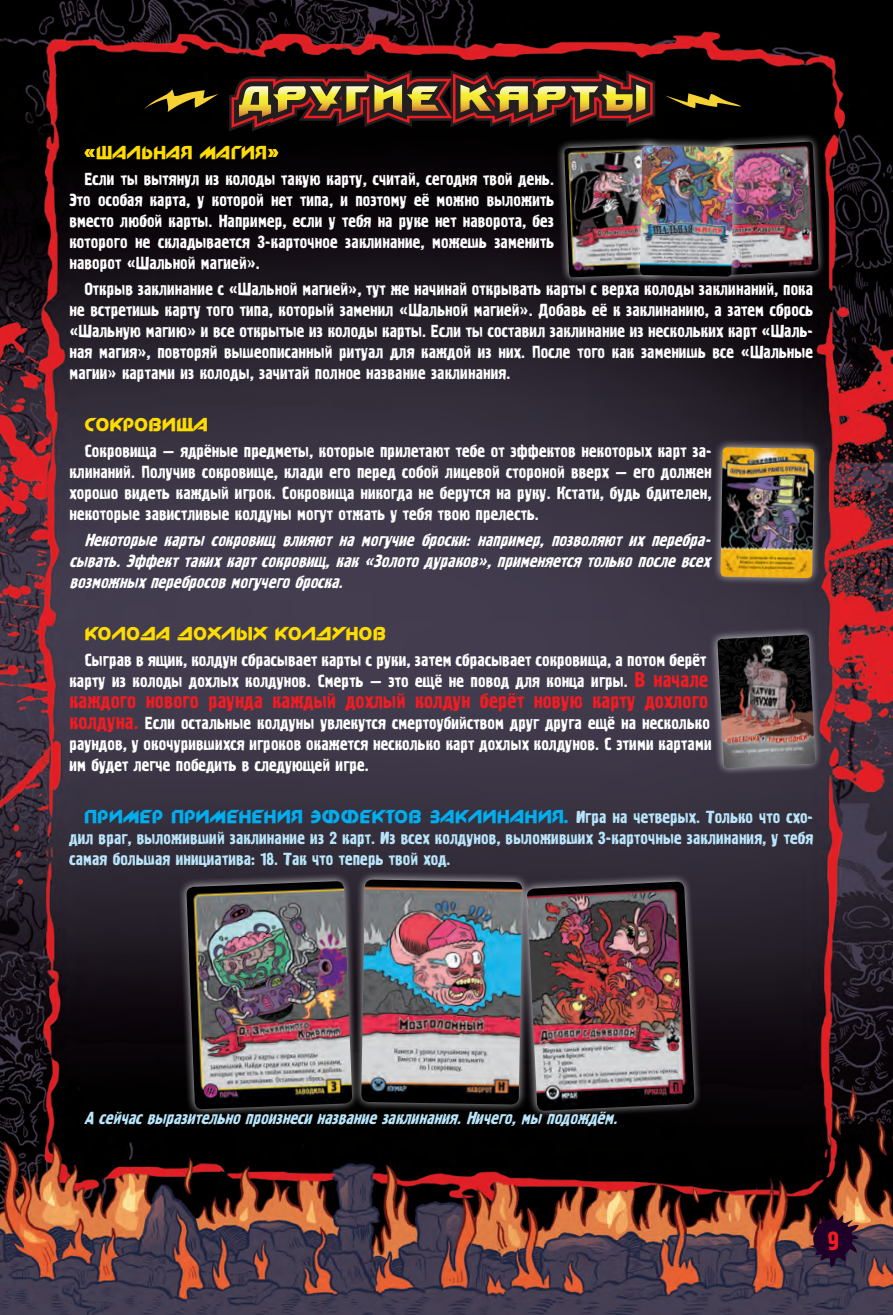
<style>
.page{position:relative;width:893px;height:1315px;background:#fff}
.page>*{position:absolute;margin:0;border:0;box-sizing:border-box;transform-origin:0 0}
.t1{font:26.25px "Graffiti 1 C";color:#ee1d23}
.t2{font:21px "Graffiti 1 C";color:#ee1d23}
.t3{font:17.5px/21px "Graffiti 1 C";color:#fff;text-align:justify}
.t4{font:17.5px/21px "Graffiti 1 C";color:#b9e5fa;text-align:justify}
.t5{font:italic 17.5px/21px "Graffiti 1 C";color:#fff;text-align:justify}
.t6{font:italic 17.5px "Graffiti 1 C";color:#b9e5fa}
.t7{font:17.5px "New Zelek";color:#ffdc01}
.s1{font-size:21px;color:#ee1d23}
.s2{font-family:"New Zelek";color:#00aeef}
</style>
<div class="page">
<img style="left:0;top:0;width:893px;height:1315px">
<svg style="left:808px;top:1213px;width:51px;height:54px;background:#3e2033"></svg>
<svg style="left:141px;top:89px;width:78px;height:23px;background:#473c0e"></svg>
<svg style="left:84px;top:149px;width:11px;height:8px"></svg>
<svg style="left:229px;top:69px;width:599px;height:218px;background:#312320"></svg>
<img style="left:640px;top:146px;width:94px;height:131px">
<svg style="left:711px;top:438px;width:112px;height:149px;background:#3f3944"></svg>
<img style="left:720px;top:447px;width:94px;height:131px">
<svg style="left:708px;top:625px;width:117px;height:153px;background:#453b49"></svg>
<img style="left:717px;top:634px;width:98px;height:134px">
<img style="left:177px;top:870px;width:527px;height:250px">
<img style="left:527px;top:881px;width:168px;height:230px">
<p class="t7" style="left:96px;top:142px;width:173px">Шальная магия</p>
<p class="t3" style="left:69px;top:169px;width:486px;text-indent:15px">Если ты вытянул из колоды такую карту, считай, сегодня твой день.<br>Это особая карта, у которой нет типа, и поэтому её можно выложить вместо любой карты. Например, если у тебя на руке нет наворота, без которого не складывается 3-карточное заклинание, можешь заменить наворот «Шальной магией».</p>
<p class="t3" style="left:69px;top:279px;width:745px;text-indent:15px">Открыв заклинание с «Шальной магией», тут же начинай открывать карты с верха колоды заклинаний, пока не встретишь карту того типа, который заменил «Шальной магией». Добавь её к заклинанию, а затем сбрось «Шальную магию» и все открытые из колоды карты. Если ты составил заклинание из нескольких карт «Шаль&shy;ная магия», повторяй вышеописанный ритуал для каждой из них. После того как заменишь все «Шальные магии» картами из колоды, зачитай полное название заклинания.</p>
<p class="t7" style="left:84px;top:414px;width:126px">Сокровища</p>
<p class="t3" style="left:69px;top:441px;width:644px;text-indent:15px">Сокровища — ядрёные предметы, которые прилетают тебе от эффектов некоторых карт за&shy;клинаний. Получив сокровище, клади его перед собой лицевой стороной вверх — его должен хорошо видеть каждый игрок. Сокровища никогда не берутся на руку. Кстати, будь бдителен, некоторые завистливые колдуны могут отжать у тебя твою прелесть.</p>
<p class="t5" style="left:69px;top:530px;width:648px;text-indent:15px">Некоторые карты сокровищ влияют на могучие броски: например, позволяют их перебра&shy;сывать.Эффекттакихкартсокровищ,как«Золотодураков»,применяетсятолькопослевсех возможныхперебросовмогучегоброска.</p>
<p class="t7" style="left:84px;top:622px;width:303px">Колода дохлых колдунов</p>
<p class="t3" style="left:69px;top:650px;width:640px;text-align:right">Сыграв в ящик, колдун сбрасывает карты с руки, затем сбрасывает сокровища, а потом берёт карту из колоды дохлых колдунов. Смерть — это ещё не повод для конца игры. <span class="s1">В начале</span></p>
<p class="t2" style="left:69px;top:688px;width:640px">каждого нового раунда каждый дохлый колдун берёт новую карту дохлого</p>
<p class="t3" style="left:69px;top:713px;width:644px"><span class="s1">колдуна.</span> Если остальные колдуны увлекутся смертоубийством друг друга ещё на несколько раундов, у окочурившихся игроков окажется несколько карт дохлых колдунов. С этими картами им будет легче победить в следующей игре.</p>
<p class="t4" style="left:69px;top:807px;width:745px;text-indent:15px"><span class="s2">Пример применения эффектов заклинания.</span> Игра на четверых. Только что схо&shy;дил враг, выложивший заклинание из 2 карт. Из всех колдунов, выложивших 3-карточные заклинания, у тебя самая большая инициатива: 18. Так что теперь твой ход.</p>
<p class="t6" style="left:84px;top:1108px;width:540px">Асейчасвыразительнопроизнесиназваниезаклинания.Ничего,мы подождём.</p>
<h1 class="t1" style="left:827px;top:1226px;width:13px">9</h1>
</div>
